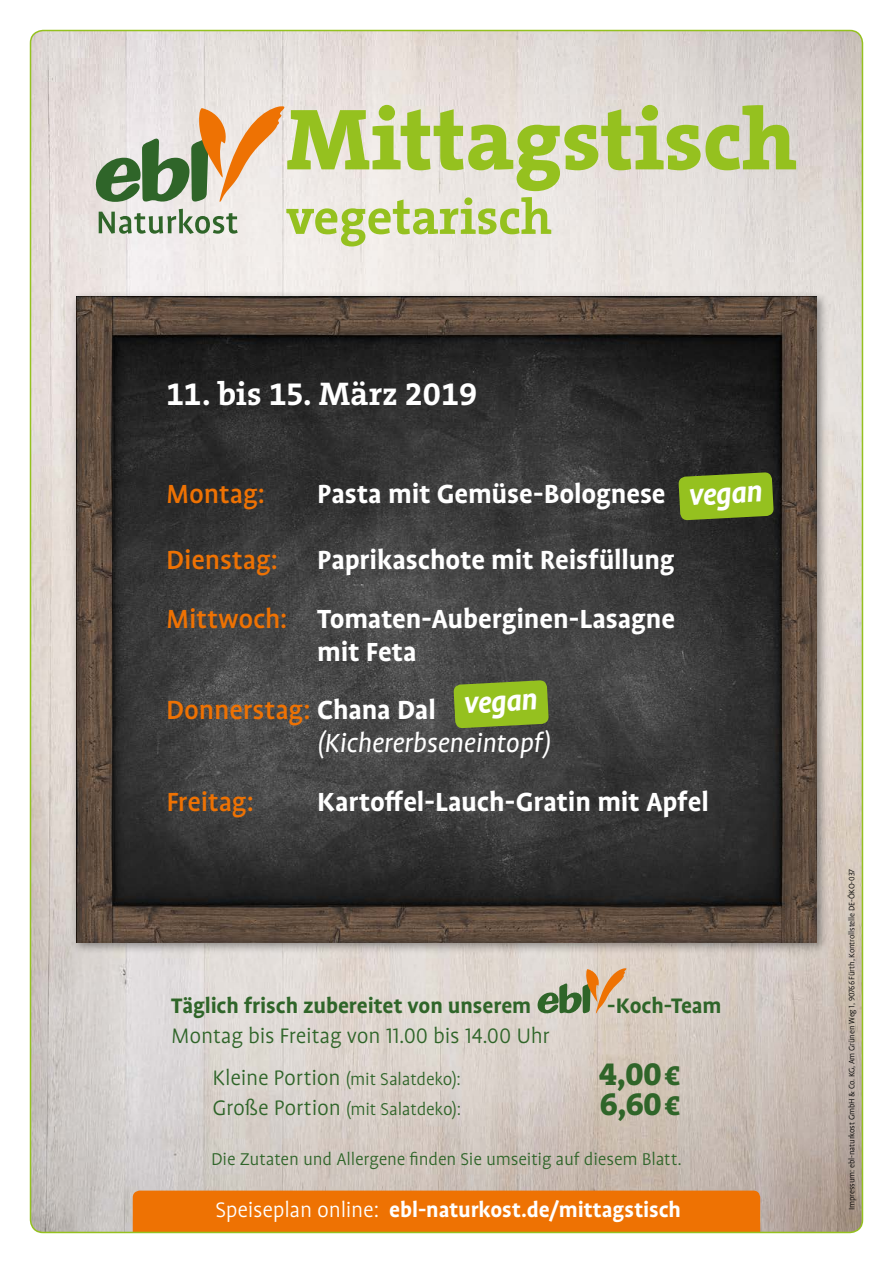
<style>
.page{position:relative;width:893px;height:1263px;background:#fff}
.page>*{position:absolute;margin:0;border:0;box-sizing:border-box;transform-origin:0 0}
.t1{font:800 87.75px "The Serif B W8";color:#95c11f}
.t2{font:700 50.25px "The Serif B W7";color:#95c11f}
.t3{font:700 33px "The Serif B W7";color:#fff}
.t4{font:800 33px "The Serif B W8";color:#2f6529}
.t5{font:italic 700 33px "Profile Pro";color:#fff}
.t6{font:700 30px/58.5px "Profile Pro";letter-spacing:-.005em;color:#fff;text-align:right}
.t7{font:500 30px "Profile Pro";letter-spacing:-.005em;color:#ee7203}
.t8{font:italic 30px "Profile Pro";letter-spacing:-.01em;color:#fff}
.t9{font:700 24px "Profile Pro";letter-spacing:-.005em;color:#fff}
.t10{font:700 24px "Profile Pro";letter-spacing:-.005em;color:#2f6529}
.t11{font:300 24px "Profile Pro";letter-spacing:-.01em;color:#2f6529}
.t12{font:300 19.5px "Profile Pro";letter-spacing:-.01em;color:#2f6529}
.t13{font:300 9px "Profile Pro";letter-spacing:-.01em;color:#000}
.s1{font-weight:500;color:#ee7203}
.s2{font-size:24px}
.s3{font-size:28.5px}
.s4{font-weight:300}
</style>
<div class="page">
<img style="left:31px;top:31px;width:831px;height:1201px">
<div style="left:133px;top:1190px;width:627px;height:40px;background:#ee7203"></div>
<svg style="left:537px;top:968px;width:89px;height:47px;background:#bcb08f"></svg>
<svg style="left:95px;top:106px;width:189px;height:128px;background:#c4bfa5"></svg>
<div style="left:70px;top:290px;width:759px;height:665px;background:#000;opacity:.4"></div>
<img style="left:76px;top:296px;width:741px;height:647px">
<svg style="left:453px;top:680px;width:96px;height:48px;background:#8ab123"></svg>
<svg style="left:678px;top:472px;width:96px;height:48px;background:#86ad1f"></svg>
<h1 class="t1" style="left:286px;top:81px;width:512px">Mittagstisch</h1>
<h2 class="t2" style="left:286px;top:184px;width:267px">vegetarisch</h2>
<p class="t3" style="left:166px;top:372px;width:313px">11. bis 15. März 2019</p>
<p class="t7" style="left:166px;top:477px;width:100px">Montag:</p>
<p class="t6" style="left:317px;top:465px;width:350px">Pasta mit Gemüse-Bolognese</p>
<p class="t7" style="left:166px;top:543px;width:113px">Dienstag:</p>
<p class="t5" style="left:688px;top:476px;width:75px;rotate:-3deg">vegan</p>
<p class="t6" style="left:166px;top:531px;width:510px">Paprikaschote mit Reisfüllung<br><span class="s1">Mittwoch:</span> Tomaten-Auberginen-Lasagne</p>
<p class="t6" style="left:166px;top:623px;width:271px;text-align:left;text-indent:151px">mit Feta<br><span class="s1">Donnerstag:</span> Chana Dal</p>
<p class="t8" style="left:317px;top:726px;width:235px">(Kichererbseneintopf)</p>
<p class="t7" style="left:166px;top:784px;width:89px">Freitag:</p>
<p class="t6" style="left:317px;top:773px;width:393px">Kartoffel-Lauch-Gratin mit Apfel</p>
<p class="t5" style="left:463px;top:684px;width:75px;rotate:-3deg">vegan</p>
<p class="t10" style="left:171px;top:992px;width:362px">Täglich frisch zubereitet von unserem</p>
<p class="t10" style="left:607px;top:992px;width:116px">-Koch-Team</p>
<p class="t11" style="left:171px;top:1023px;width:380px">Montag bis Freitag von 11.00 bis 14.00 Uhr</p>
<p class="t12" style="left:213px;top:1068px;width:250px"><span class="s2">Kleine Portion</span> (mit Salatdeko):</p>
<p class="t4" style="left:599px;top:1051px;width:83px">4,00<span class="s3">€</span></p>
<p class="t12" style="left:213px;top:1098px;width:250px"><span class="s2">Große Portion</span> (mit Salatdeko):</p>
<p class="t4" style="left:600px;top:1081px;width:82px">6,60<span class="s3">€</span></p>
<p class="t12" style="left:211px;top:1149px;width:472px">Die Zutaten und Allergene finden Sie umseitig auf diesem Blatt.</p>
<p class="t9" style="left:215px;top:1195px;width:467px"><span class="s4">Speiseplan online:</span> ebl-naturkost.de/mittagstisch</p>
<p class="t13" style="left:847px;top:1210px;width:343px;rotate:-90deg">Impressum: ebl-naturkost GmbH &amp; Co. KG, Am Grünen Weg 1, 90766 Fürth, Kontrollstelle DE-ÖKO-037</p>
</div>
